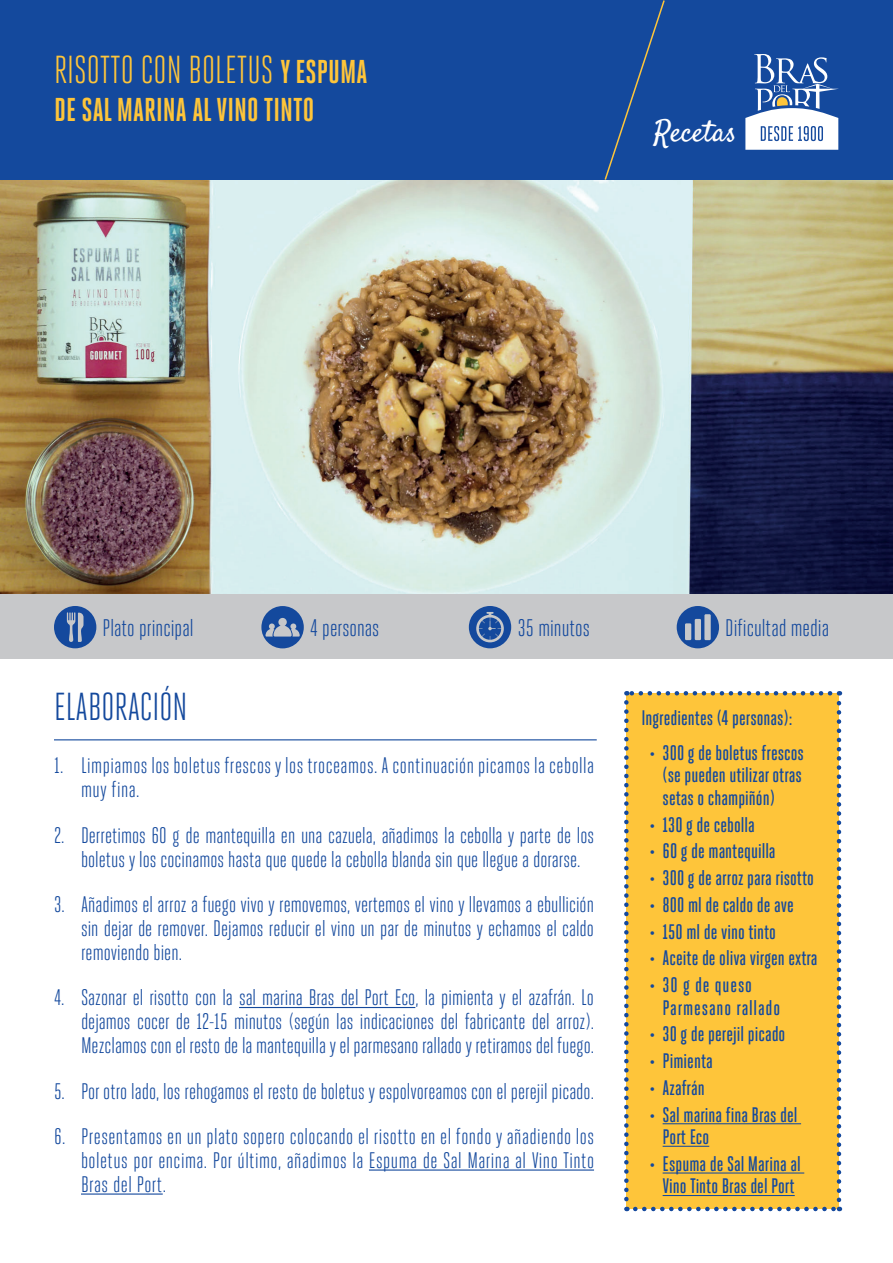
<style>
.page{position:relative;width:893px;height:1263px;background:#fff}
.page>*{position:absolute;margin:0;border:0;box-sizing:border-box;transform-origin:0 0}
.t1{font:39px "Heroic Condensed";color:#fec53a}
.t2{font:39px "Heroic Condensed";color:#14499d}
.t3{font:700 33px "Heroic Condensed";color:#fec53a}
.t4{font:30px "Satisfy";color:#fff}
.t5{font:24px "Heroic Condensed";color:#14499d}
.t6{font:22.5px/24px "Heroic Condensed";color:#14499d;text-align:justify}
.t7{font:22.5px/24px "Heroic Condensed";letter-spacing:.02em;color:#14499d}
.t8{font:500 21px/22.5px "Heroic Condensed";color:#14499d;text-align:justify}
.t9{font:500 21px/22.5px "Heroic Condensed";letter-spacing:.04em;color:#14499d}
.s1{font-weight:700;font-size:33px}
</style>
<div class="page">
<div style="left:0;top:593px;width:893px;height:66px;background:#c7c8ca"></div>
<img style="left:0;top:179px;width:893px;height:414px">
<div style="left:0;top:0;width:893px;height:179px;background:#14499d"></div>
<hr style="left:239px;top:1007px;width:176px;height:1px;background:#14499d">
<hr style="left:369px;top:1169px;width:225px;height:1px;background:#14499d">
<hr style="left:81px;top:1193px;width:82px;height:1px;background:#14499d">
<div style="left:626px;top:693px;width:213px;height:516px;background:#fec53a"></div>
<hr style="left:663px;top:1123px;width:138px;height:1px;background:#14499d">
<hr style="left:663px;top:1146px;width:46px;height:1px;background:#14499d">
<hr style="left:663px;top:1172px;width:141px;height:1px;background:#14499d">
<hr style="left:663px;top:1195px;width:132px;height:1px;background:#14499d">
<svg style="left:624px;top:702px;width:5px;height:509px"></svg>
<svg style="left:635px;top:1207px;width:205px;height:4px"></svg>
<svg style="left:837px;top:691px;width:4px;height:509px"></svg>
<svg style="left:626px;top:691px;width:204px;height:4px"></svg>
<svg style="left:745px;top:54px;width:94px;height:96px"></svg>
<svg style="left:603px;top:0;width:63px;height:181px"></svg>
<svg style="left:469px;top:606px;width:42px;height:42px"></svg>
<svg style="left:261px;top:606px;width:43px;height:42px"></svg>
<svg style="left:677px;top:606px;width:42px;height:42px"></svg>
<svg style="left:54px;top:606px;width:42px;height:42px"></svg>
<hr style="left:54px;top:739px;width:543px;height:1px;background:#14499d">
<h1 class="t1" style="left:54px;top:49px;width:315px">RISOTTO CON BOLETUS <span class="s1">Y ESPUMA</span></h1>
<h2 class="t3" style="left:54px;top:91px;width:262px">DE SAL MARINA AL VINO TINTO</h2>
<h3 class="t4" style="left:654px;top:113px;width:84px">Recetas</h3>
<p class="t5" style="left:103px;top:615px;width:92px">Plato principal</p>
<p class="t5" style="left:310px;top:615px;width:71px">4 personas</p>
<p class="t5" style="left:518px;top:615px;width:73px">35 minutos</p>
<p class="t5" style="left:725px;top:615px;width:105px">Dificultad media</p>
<h1 class="t2" style="left:54px;top:685px;width:135px">ELABORACIÓN</h1>
<p class="t7" style="left:81px;top:754px;width:515px;text-indent:-27px">1. Limpiamos los boletus frescos y los troceamos. A continuación picamos la cebolla muy fina.</p>
<p class="t6" style="left:54px;top:823px;width:542px;text-align:center">2. Derretimos 60 g de mantequilla en una cazuela, añadimos la cebolla y parte de los boletus y los cocinamos hasta que quede la cebolla blanda sin que llegue a dorarse.</p>
<p class="t6" style="left:81px;top:892px;width:514px;text-indent:-27px">3. Añadimos el arroz a fuego vivo y removemos, vertemos el vino y llevamos a ebullición sin dejar de remover. Dejamos reducir el vino un par de minutos y echamos el caldo removiendo bien.</p>
<p class="t6" style="left:81px;top:986px;width:515px;text-indent:-27px">4. Sazonar el risotto con la sal marina Bras del Port Eco, la pimienta y el azafrán. Lo dejamos cocer de 12-15 minutos (según las indicaciones del fabricante del arroz).<br>Mezclamos con el resto de la mantequilla y el parmesano rallado y retiramos del fuego.</p>
<p class="t6" style="left:54px;top:1079px;width:541px">5. Por otro lado, los rehogamos el resto de boletus y espolvoreamos con el perejil picado.</p>
<p class="t6" style="left:81px;top:1124px;width:515px;text-indent:-27px">6. Presentamos en un plato sopero colocando el risotto en el fondo y añadiendo los boletus por encima. Por último, añadimos la Espuma de Sal Marina al Vino Tinto Bras del Port.</p>
<p class="t8" style="left:641px;top:706px;width:153px">Ingredientes (4 personas):</p>
<p class="t8" style="left:663px;top:741px;width:143px;text-indent:-13px">• 300 g de boletus frescos (se pueden utilizar otras setas o champiñón)</p>
<p class="t8" style="left:650px;top:813px;width:106px">• 130 g de cebolla</p>
<p class="t8" style="left:650px;top:840px;width:127px">• 60 g de mantequilla</p>
<p class="t8" style="left:650px;top:867px;width:166px">• 300 g de arroz para risotto</p>
<p class="t8" style="left:650px;top:893px;width:145px">• 800 ml de caldo de ave</p>
<p class="t8" style="left:650px;top:920px;width:128px">• 150 ml de vino tinto</p>
<p class="t8" style="left:650px;top:947px;width:169px">• Aceite de oliva virgen extra</p>
<p class="t9" style="left:663px;top:974px;width:119px;text-indent:-13px">• 30 g de queso<br>Parmesano rallado</p>
<p class="t8" style="left:650px;top:1023px;width:137px">• 30 g de perejil picado</p>
<p class="t8" style="left:650px;top:1050px;width:64px">• Pimienta</p>
<p class="t8" style="left:650px;top:1076px;width:56px">• Azafrán</p>
<p class="t8" style="left:663px;top:1103px;width:136px;text-indent:-13px">• Sal marina fina Bras del<br>Port Eco</p>
<p class="t8" style="left:650px;top:1152px;width:152px;text-align:center">• Espuma de Sal Marina al<br>Vino Tinto Bras del Port</p>
</div>
